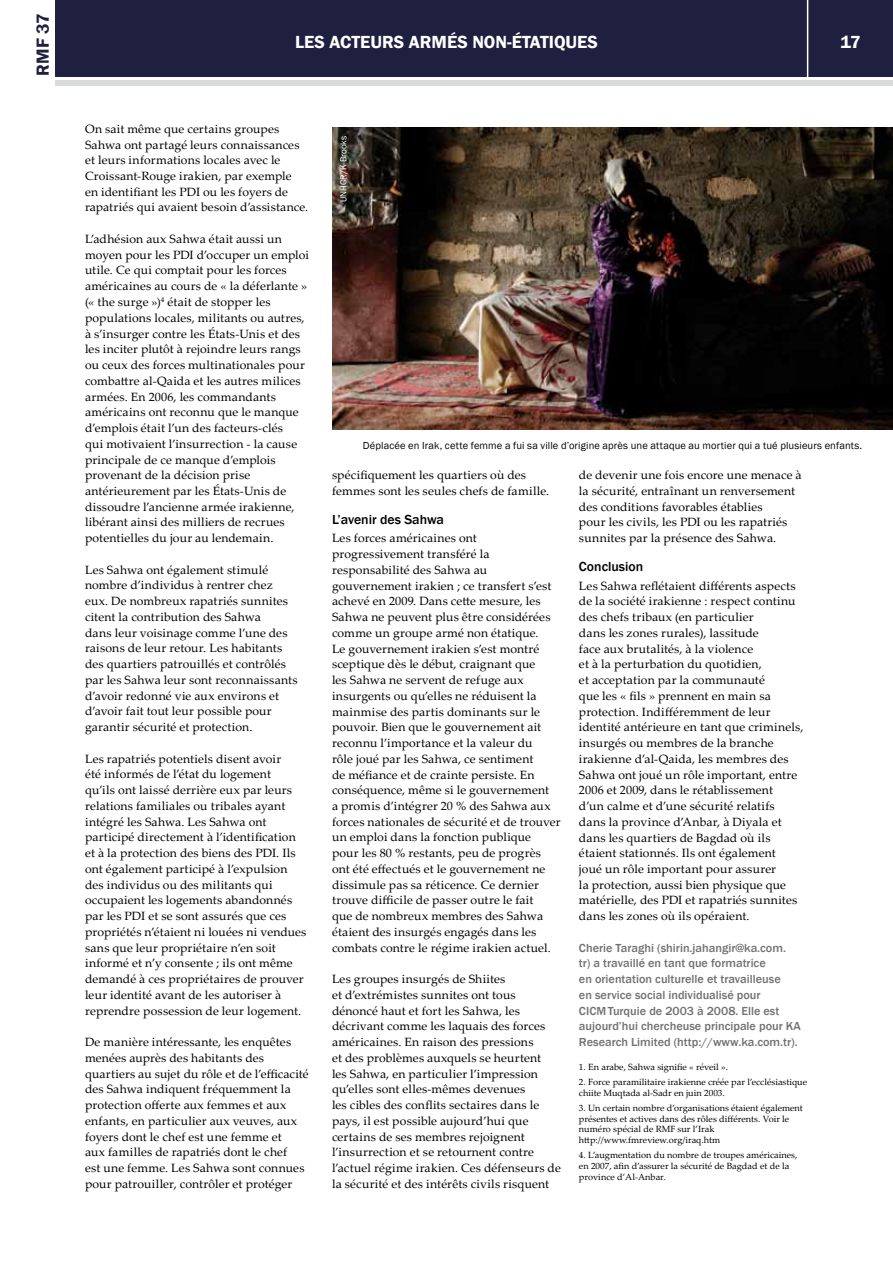
<style>
.page{position:relative;width:893px;height:1263px;background:#fff}
.page>*{position:absolute;margin:0;border:0;box-sizing:border-box;transform-origin:0 0}
.t1{font:600 18px "Franklin Gothic";color:#fff}
.t2{font:600 18px "Franklin Gothic";color:#1f203f}
.t3{font:500 13.5px "Franklin Gothic";color:#000}
.t4{font:12px/15.8px "Palatino Linotype";letter-spacing:.01em;color:#000}
.t5{font:500 12px/15.8px "Franklin Gothic";color:#707172}
.t6{font:10.5px "Franklin Gothic";letter-spacing:.01em;color:#000}
.t7{font:9px/10.8px "Palatino Linotype";color:#000}
.t8{font:9px "Franklin Gothic";color:#fff}
</style>
<div class="page">
<div style="left:56px;top:0;width:837px;height:77px;background:#1f203f"></div>
<div style="left:56px;top:80px;width:837px;height:5px;background:#d9dadb"></div>
<hr style="left:807px;top:0;width:1px;height:78px;background:#fff">
<img style="left:332px;top:127px;width:561px;height:303px">
<h1 class="t2" style="left:32px;top:76px;width:64px;rotate:-90deg">RMF 37</h1>
<h1 class="t1" style="left:295px;top:31px;width:304px">LES ACTEURS ARMÉS NON-ÉTATIQUES</h1>
<h1 class="t1" style="left:841px;top:31px;width:22px">17</h1>
<p class="t4" style="left:85px;top:120px;width:225px">On sait même que certains groupes Sahwa ont partagé leurs connaissances et leurs informations locales avec le Croissant-Rouge irakien, par exemple<br>en identifiant les PDI ou les foyers de rapatriés qui avaient besoin d’assistance.</p>
<p class="t4" style="left:85px;top:231px;width:225px">L’adhésion aux Sahwa était aussi un moyen pour les PDI d’occuper un emploi utile. Ce qui comptait pour les forces américaines au cours de « la déferlante » (« the surge »)<sup>4</sup> était de stopper les populations locales, militants ou autres, à s’insurger contre les États-Unis et des les inciter plutôt à rejoindre leurs rangs ou ceux des forces multinationales pour combattre al-Qaida et les autres milices armées. En 2006, les commandants américains ont reconnu que le manque d’emplois était l’un des facteurs-clés<br>qui motivaient l’insurrection - la cause principale de ce manque d’emplois provenant de la décision prise antérieurement par les États-Unis de dissoudre l’ancienne armée irakienne, libérant ainsi des milliers de recrues potentielles du jour au lendemain.</p>
<p class="t4" style="left:85px;top:561px;width:214px">Les Sahwa ont également stimulé nombre d’individus à rentrer chez eux. De nombreux rapatriés sunnites citent la contribution des Sahwa<br>dans leur voisinage comme l’une des raisons de leur retour. Les habitants des quartiers patrouillés et contrôlés par les Sahwa leur sont reconnaissants d’avoir redonné vie aux environs et d’avoir fait tout leur possible pour garantir sécurité et protection.</p>
<p class="t4" style="left:85px;top:750px;width:223px">Les rapatriés potentiels disent avoir<br>été informés de l’état du logement<br>qu’ils ont laissé derrière eux par leurs relations familiales ou tribales ayant intégré les Sahwa. Les Sahwa ont participé directement à l’identification et à la protection des biens des PDI. Ils ont également participé à l’expulsion des individus ou des militants qui occupaient les logements abandonnés par les PDI et se sont assurés que ces propriétés n’étaient ni louées ni vendues sans que leur propriétaire n’en soit informé et n’y consente ; ils ont même demandé à ces propriétaires de prouver leur identité avant de les autoriser à reprendre possession de leur logement.</p>
<p class="t4" style="left:85px;top:1034px;width:225px">De manière intéressante, les enquêtes menées auprès des habitants des quartiers au sujet du rôle et de l’efficacité des Sahwa indiquent fréquemment la protection offerte aux femmes et aux enfants, en particulier aux veuves, aux foyers dont le chef est une femme et<br>aux familles de rapatriés dont le chef<br>est une femme. Les Sahwa sont connues pour patrouiller, contrôler et protéger</p>
<p class="t8" style="left:338px;top:202px;width:68px;rotate:-90deg">UNHCR/K Brooks</p>
<p class="t6" style="left:363px;top:439px;width:501px">Déplacée en Irak, cette femme a fui sa ville d’origine après une attaque au mortier qui a tué plusieurs enfants.</p>
<p class="t4" style="left:332px;top:467px;width:219px">spécifiquement les quartiers où des femmes sont les seules chefs de famille.</p>
<p class="t3" style="left:332px;top:511px;width:114px">L’avenir des Sahwa</p>
<p class="t4" style="left:332px;top:530px;width:230px">Les forces américaines ont progressivement transféré la responsabilité des Sahwa au gouvernement irakien ; ce transfert s’est achevé en 2009. Dans cette mesure, les Sahwa ne peuvent plus être considérées comme un groupe armé non étatique.<br>Le gouvernement irakien s’est montré sceptique dès le début, craignant que<br>les Sahwa ne servent de refuge aux insurgents ou qu’elles ne réduisent la mainmise des partis dominants sur le pouvoir. Bien que le gouvernement ait reconnu l’importance et la valeur du<br>rôle joué par les Sahwa, ce sentiment<br>de méfiance et de crainte persiste. En conséquence, même si le gouvernement<br>a promis d’intégrer 20 % des Sahwa aux forces nationales de sécurité et de trouver un emploi dans la fonction publique pour les 80 % restants, peu de progrès ont été effectués et le gouvernement ne dissimule pas sa réticence. Ce dernier trouve difficile de passer outre le fait<br>que de nombreux membres des Sahwa étaient des insurgés engagés dans les combats contre le régime irakien actuel.</p>
<p class="t4" style="left:332px;top:971px;width:230px">Les groupes insurgés de Shiites<br>et d’extrémistes sunnites ont tous dénoncé haut et fort les Sahwa, les décrivant comme les laquais des forces américaines. En raison des pressions<br>et des problèmes auxquels se heurtent<br>les Sahwa, en particulier l’impression qu’elles sont elles-mêmes devenues<br>les cibles des conflits sectaires dans le pays, il est possible aujourd’hui que certains de ses membres rejoignent l’insurrection et se retournent contre l’actuel régime irakien. Ces défenseurs de la sécurité et des intérêts civils risquent</p>
<p class="t4" style="left:579px;top:467px;width:224px">de devenir une fois encore une menace à la sécurité, entraînant un renversement des conditions favorables établies<br>pour les civils, les PDI ou les rapatriés sunnites par la présence des Sahwa.</p>
<p class="t3" style="left:579px;top:558px;width:66px">Conclusion</p>
<p class="t4" style="left:579px;top:577px;width:226px">Les Sahwa reflétaient différents aspects de la société irakienne : respect continu des chefs tribaux (en particulier<br>dans les zones rurales), lassitude<br>face aux brutalités, à la violence<br>et à la perturbation du quotidien,<br>et acceptation par la communauté<br>que les « fils » prennent en main sa protection. Indifféremment de leur identité antérieure en tant que criminels, insurgés ou membres de la branche irakienne d’al-Qaida, les membres des Sahwa ont joué un rôle important, entre 2006 et 2009, dans le rétablissement<br>d’un calme et d’une sécurité relatifs dans la province d’Anbar, à Diyala et dans les quartiers de Bagdad où ils étaient stationnés. Ils ont également<br>joué un rôle important pour assurer<br>la protection, aussi bien physique que matérielle, des PDI et rapatriés sunnites dans les zones où ils opéraient.</p>
<p class="t5" style="left:579px;top:940px;width:223px">Cherie Taraghi (shirin.jahangir@ka.com.<br>tr) a travaillé en tant que formatrice<br>en orientation culturelle et travailleuse<br>en service social individualisé pour CICMTurquie de 2003 à 2008. Elle est aujourd’hui chercheuse principale pour KA Research Limited (http://www.ka.com.tr).</p>
<p class="t7" style="left:579px;top:1061px;width:151px">1. En arabe, Sahwa signifie « réveil ».</p>
<p class="t7" style="left:579px;top:1076px;width:230px">2. Force paramilitaire irakienne créée par l’ecclésiastique chiite Muqtada al-Sadr en juin 2003.</p>
<p class="t7" style="left:579px;top:1102px;width:225px">3. Un certain nombre d’organisations étaient également présentes et actives dans des rôles différents. Voir le numéro spécial de RMF sur l’Irak http://www.fmreview.org/iraq.htm</p>
<p class="t7" style="left:579px;top:1149px;width:220px">4. L’augmentation du nombre de troupes américaines, en 2007, afin d’assurer la sécurité de Bagdad et de la province d’Al-Anbar.</p>
</div>
